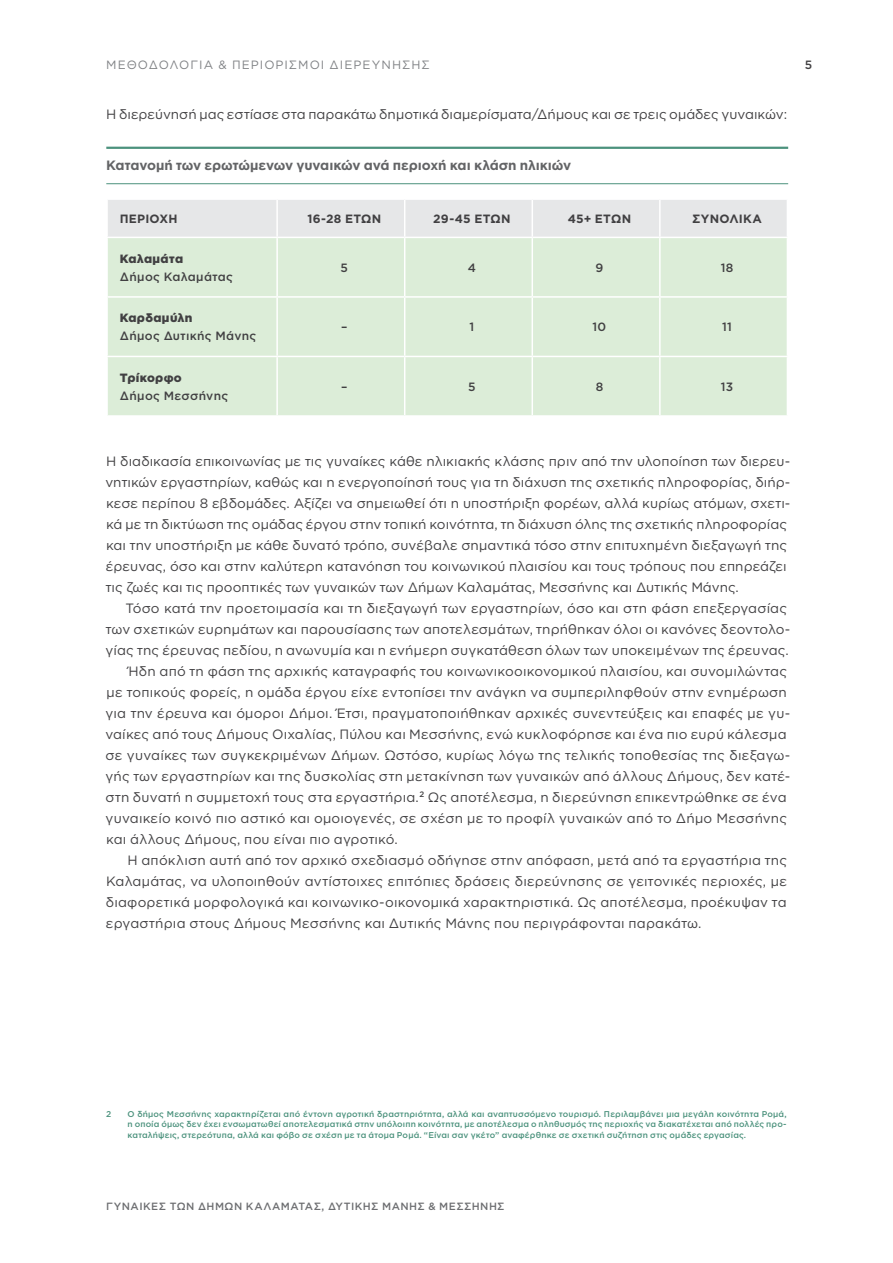
<style>
.page{position:relative;width:893px;height:1263px;background:#fff}
.page>*{position:absolute;margin:0;border:0;box-sizing:border-box;transform-origin:0 0}
.t1{font:13.5px/21px "Gotham";letter-spacing:.01em;color:#414042}
.t2{font:700 13.5px "Gotham";letter-spacing:-.005em;color:#636466}
.t3{font:500 12px "Gotham";letter-spacing:.03em;color:#414042}
.t4{font:700 12px "Gotham";letter-spacing:.02em;color:#414042}
.t5{font:12px "Gotham";letter-spacing:.085em;color:#808285}
.t6{font:900 12px "Gotham";letter-spacing:.025em;color:#414042}
.t7{font:500 10.5px "Gotham";letter-spacing:.045em;color:#6d6e71}
.t8{font:500 8.4px/10.5px "Gotham";letter-spacing:.02em;color:#4c927d;text-align:justify}
</style>
<div class="page">
<div style="left:108px;top:200px;width:679px;height:37px;background:#e6e7e8"></div>
<div style="left:108px;top:238px;width:679px;height:177px;background:#dcedd8"></div>
<hr style="left:276px;top:200px;width:2px;height:37px;background:#fff">
<hr style="left:404px;top:200px;width:1px;height:37px;background:#fff">
<hr style="left:531px;top:200px;width:2px;height:37px;background:#fff">
<hr style="left:659px;top:200px;width:2px;height:37px;background:#fff">
<hr style="left:276px;top:238px;width:2px;height:58px;background:#fff">
<hr style="left:404px;top:238px;width:1px;height:58px;background:#fff">
<hr style="left:531px;top:238px;width:2px;height:58px;background:#fff">
<hr style="left:659px;top:238px;width:2px;height:58px;background:#fff">
<hr style="left:106px;top:296px;width:171px;height:2px;background:#fff">
<hr style="left:277px;top:296px;width:128px;height:2px;background:#fff">
<hr style="left:276px;top:298px;width:2px;height:58px;background:#fff">
<hr style="left:405px;top:296px;width:127px;height:2px;background:#fff">
<hr style="left:404px;top:298px;width:1px;height:58px;background:#fff">
<hr style="left:532px;top:296px;width:128px;height:2px;background:#fff">
<hr style="left:531px;top:298px;width:2px;height:58px;background:#fff">
<hr style="left:660px;top:296px;width:128px;height:2px;background:#fff">
<hr style="left:659px;top:298px;width:2px;height:58px;background:#fff">
<hr style="left:106px;top:356px;width:171px;height:1px;background:#fff">
<hr style="left:277px;top:356px;width:128px;height:1px;background:#fff">
<hr style="left:276px;top:357px;width:2px;height:58px;background:#fff">
<hr style="left:405px;top:356px;width:127px;height:1px;background:#fff">
<hr style="left:404px;top:357px;width:1px;height:58px;background:#fff">
<hr style="left:532px;top:356px;width:128px;height:1px;background:#fff">
<hr style="left:531px;top:357px;width:2px;height:58px;background:#fff">
<hr style="left:660px;top:356px;width:128px;height:1px;background:#fff">
<hr style="left:659px;top:357px;width:2px;height:58px;background:#fff">
<hr style="left:106px;top:147px;width:682px;height:2px;background:#4c927d">
<hr style="left:106px;top:183px;width:682px;height:1px;background:#4c927d">
<p class="t5" style="left:106px;top:58px;width:325px">ΜΕΘΟΔΟΛΟΓΙΑ &amp; ΠΕΡΙΟΡΙΣΜΟΙ ΔΙΕΡΕΥΝΗΣΗΣ</p>
<p class="t1" style="left:106px;top:104px;width:682px">Η διερεύνησή μας εστίασε στα παρακάτω δημοτικά διαμερίσματα/Δήμους και σε τρεις ομάδες γυναικών:</p>
<p class="t2" style="left:106px;top:157px;width:466px">Κατανομή των ερωτώμενων γυναικών ανά περιοχή και κλάση ηλικιών</p>
<p class="t4" style="left:120px;top:211px;width:57px">ΠΕΡΙΟΧΉ</p>
<p class="t4" style="left:307px;top:211px;width:75px">16-28 ΕΤΏΝ</p>
<p class="t4" style="left:433px;top:211px;width:79px">29-45 ΕΤΏΝ</p>
<p class="t4" style="left:568px;top:211px;width:65px">45+ ΕΤΏΝ</p>
<p class="t4" style="left:692px;top:211px;width:71px">ΣΥΝΟΛΙΚΑ</p>
<p class="t6" style="left:120px;top:251px;width:65px">Καλαμάτα</p>
<p class="t3" style="left:120px;top:269px;width:115px">Δήμος Καλαμάτας</p>
<p class="t3" style="left:341px;top:260px;width:9px">5</p>
<p class="t3" style="left:468px;top:260px;width:10px">4</p>
<p class="t3" style="left:595px;top:260px;width:9px">9</p>
<p class="t3" style="left:721px;top:260px;width:14px">18</p>
<p class="t6" style="left:120px;top:311px;width:74px">Καρδαμύλη</p>
<p class="t3" style="left:120px;top:329px;width:138px">Δήμος Δυτικής Μάνης</p>
<p class="t6" style="left:120px;top:370px;width:63px">Τρίκορφο</p>
<p class="t3" style="left:120px;top:388px;width:110px">Δήμος Μεσσήνης</p>
<p class="t3" style="left:341px;top:320px;width:8px">–</p>
<p class="t3" style="left:469px;top:320px;width:6px">1</p>
<p class="t3" style="left:593px;top:320px;width:15px">10</p>
<p class="t3" style="left:722px;top:320px;width:11px">11</p>
<p class="t3" style="left:341px;top:379px;width:8px">–</p>
<p class="t3" style="left:468px;top:379px;width:9px">5</p>
<p class="t3" style="left:596px;top:379px;width:9px">8</p>
<p class="t3" style="left:721px;top:379px;width:14px">13</p>
<p class="t3" style="left:805px;top:58px;width:9px">5</p>
<p class="t1" style="left:105px;top:450px;width:686px">Η διαδικασία επικοινωνίας με τις γυναίκες κάθε ηλικιακής κλάσης πριν από την υλοποίηση των διερευ&shy;νητικών εργαστηρίων, καθώς και η ενεργοποίησή τους για τη διάχυση της σχετικής πληροφορίας, διήρ&shy;κεσε περίπου 8 εβδομάδες. Αξίζει να σημειωθεί ότι η υποστήριξη φορέων, αλλά κυρίως ατόμων, σχετι&shy;κά με τη δικτύωση της ομάδας έργου στην τοπική κοινότητα, τη διάχυση όλης της σχετικής πληροφορίας και την υποστήριξη με κάθε δυνατό τρόπο, συνέβαλε σημαντικά τόσο στην επιτυχημένη διεξαγωγή της έρευνας, όσο και στην καλύτερη κατανόηση του κοινωνικού πλαισίου και τους τρόπους που επηρεάζει τις ζωές και τις προοπτικές των γυναικών των Δήμων Καλαμάτας, Μεσσήνης και Δυτικής Μάνης.</p>
<p class="t1" style="left:125px;top:597px;width:663px">Τόσο κατά την προετοιμασία και τη διεξαγωγή των εργαστηρίων, όσο και στη φάση επεξεργασίας</p>
<p class="t1" style="left:106px;top:618px;width:686px">των σχετικών ευρημάτων και παρουσίασης των αποτελεσμάτων, τηρήθηκαν όλοι οι κανόνες δεοντολο-</p>
<p class="t1" style="left:106px;top:639px;width:685px">γίας της έρευνας πεδίου, η ανωνυμία και η ενήμερη συγκατάθεση όλων των υποκειμένων της έρευνας.</p>
<p class="t1" style="left:129px;top:660px;width:660px">Ήδη από τη φάση της αρχικής καταγραφής του κοινωνικοοικονομικού πλαισίου, και συνομιλώντας</p>
<p class="t1" style="left:106px;top:681px;width:682px">με τοπικούς φορείς, η ομάδα έργου είχε εντοπίσει την ανάγκη να συμπεριληφθούν στην ενημέρωση</p>
<p class="t1" style="left:106px;top:702px;width:686px">για την έρευνα και όμοροι Δήμοι. Έτσι, πραγματοποιήθηκαν αρχικές συνεντεύξεις και επαφές με γυ-</p>
<p class="t1" style="left:105px;top:723px;width:683px">ναίκες από τους Δήμους Οιχαλίας, Πύλου και Μεσσήνης, ενώ κυκλοφόρησε και ένα πιο ευρύ κάλεσμα</p>
<p class="t1" style="left:105px;top:744px;width:686px">σε γυναίκες των συγκεκριμένων Δήμων. Ωστόσο, κυρίως λόγω της τελικής τοποθεσίας της διεξαγω-</p>
<p class="t1" style="left:106px;top:765px;width:686px">γής των εργαστηρίων και της δυσκολίας στη μετακίνηση των γυναικών από άλλους Δήμους, δεν κατέ-</p>
<p class="t1" style="left:105px;top:786px;width:683px">στη δυνατή η συμμετοχή τους στα εργαστήρια.<sup>2</sup> Ως αποτέλεσμα, η διερεύνηση επικεντρώθηκε σε ένα</p>
<p class="t1" style="left:106px;top:807px;width:683px">γυναικείο κοινό πιο αστικό και ομοιογενές, σε σχέση με το προφίλ γυναικών από το Δήμο Μεσσήνης</p>
<p class="t1" style="left:106px;top:828px;width:293px">και άλλους Δήμους, που είναι πιο αγροτικό.</p>
<p class="t1" style="left:127px;top:849px;width:661px">Η απόκλιση αυτή από τον αρχικό σχεδιασμό οδήγησε στην απόφαση, μετά από τα εργαστήρια της</p>
<p class="t1" style="left:106px;top:870px;width:682px">Καλαμάτας, να υλοποιηθούν αντίστοιχες επιτόπιες δράσεις διερεύνησης σε γειτονικές περιοχές, με</p>
<p class="t1" style="left:106px;top:891px;width:682px">διαφορετικά μορφολογικά και κοινωνικο-οικονομικά χαρακτηριστικά. Ως αποτέλεσμα, προέκυψαν τα</p>
<p class="t1" style="left:106px;top:912px;width:597px">εργαστήρια στους Δήμους Μεσσήνης και Δυτικής Μάνης που περιγράφονται παρακάτω.</p>
<p class="t8" style="left:106px;top:1108px;width:7px">2</p>
<p class="t8" style="left:128px;top:1108px;width:661px">Ο δήμος Μεσσήνης χαρακτηρίζεται από έντονη αγροτική δραστηριότητα, αλλά και αναπτυσσόμενο τουρισμό. Περιλαμβάνει μια μεγάλη κοινότητα Ρομά, η οποία όμως δεν έχει ενσωματωθεί αποτελεσματικά στην υπόλοιπη κοινότητα, με αποτέλεσμα ο πληθυσμός της περιοχής να διακατέχεται από πολλές προ&shy;καταλήψεις, στερεότυπα, αλλά και φόβο σε σχέση με τα άτομα Ρομά. “Είναι σαν γκέτο” αναφέρθηκε σε σχετική συζήτηση στις ομάδες εργασίας.</p>
<p class="t7" style="left:106px;top:1200px;width:400px">ΓΥΝΑΊΚΕΣ ΤΩΝ ΔΉΜΩΝ ΚΑΛΑΜΆΤΑΣ, ΔΥΤΙ ΚΉΣ ΜΆΝΗΣ &amp; ΜΕΣΣΉΝΗΣ</p>
</div>
